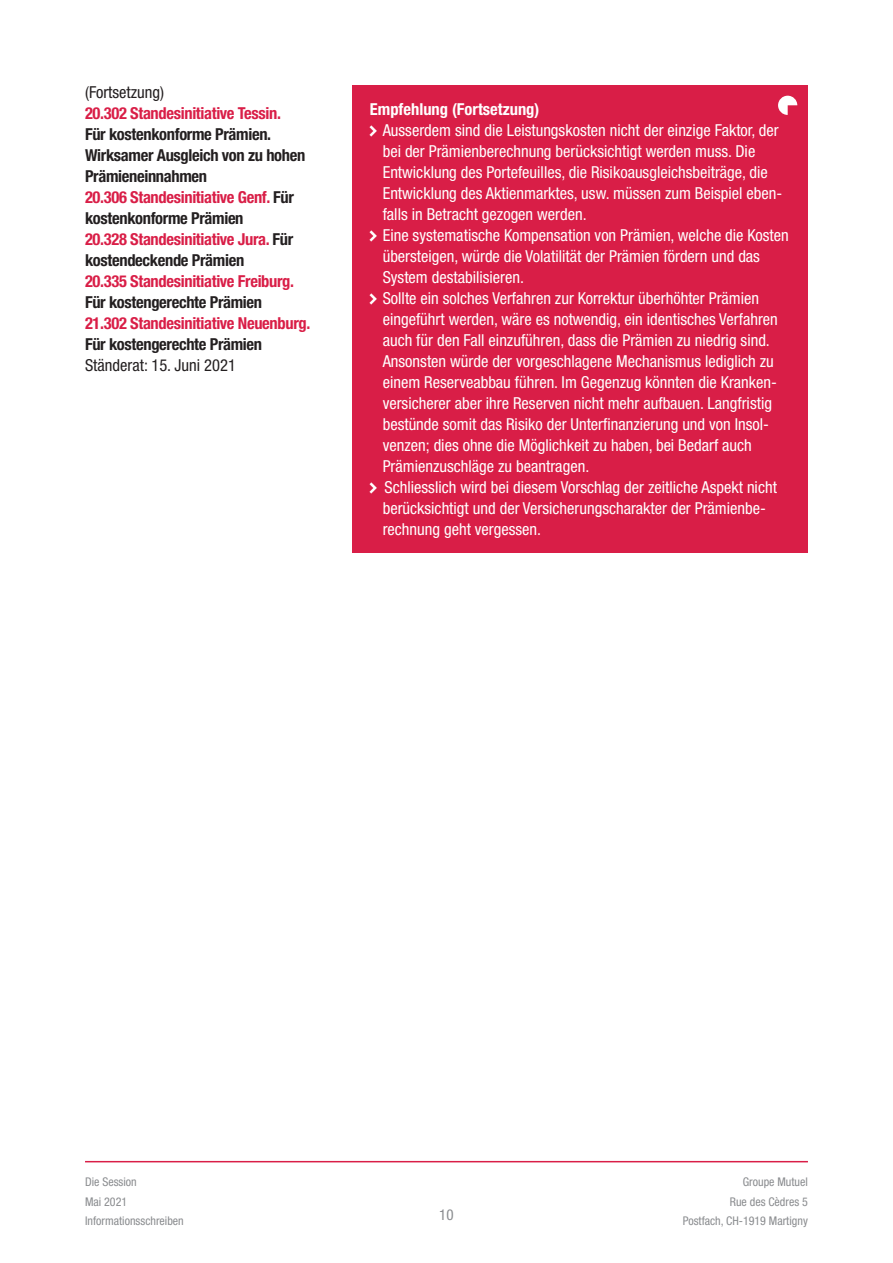
<style>
.page{position:relative;width:893px;height:1263px;background:#fff}
.page>*{position:absolute;margin:0;border:0;box-sizing:border-box;transform-origin:0 0}
.t1{font:condensed 16.5px/21px "Helvetica Neue LT";color:#fff}
.t2{font:700 condensed 16.5px/21px "Helvetica Neue LT";letter-spacing:-.02em;color:#d91e47}
.t3{font:700 condensed 16.5px/21px "Helvetica Neue LT";letter-spacing:-.02em;color:#231f20}
.t4{font:700 condensed 16.5px "Helvetica Neue LT";color:#fff}
.t5{font:condensed 16.5px "Helvetica Neue LT";color:#231f20}
.t6{font:condensed 15px "Helvetica Neue LT";color:#8a8c8f}
.t7{font:condensed 12px/19.5px "Helvetica Neue LT";color:#8a8c8f}
.s1{font-weight:400}
.s2{color:#d91e47}
.s3{color:#231f20}
</style>
<div class="page">
<hr style="left:85px;top:1161px;width:723px;height:1px;background:#d91e47">
<div style="left:353px;top:85px;width:455px;height:467px;background:#d91e47"></div>
<svg style="left:370px;top:125px;width:7px;height:11px"></svg>
<svg style="left:370px;top:230px;width:7px;height:11px"></svg>
<svg style="left:370px;top:293px;width:7px;height:11px"></svg>
<svg style="left:370px;top:482px;width:7px;height:11px"></svg>
<svg style="left:778px;top:96px;width:19px;height:19px"></svg>
<p class="t3" style="left:85px;top:81px;width:222px"><span class="s1">(Fortsetzung)<br></span><span class="s2">20.302 Standesinitiative Tessin.<br></span>Für kostenkonforme Prämien.<br>Wirksamer Ausgleich von zu hohen<br>Prämieneinnahmen</p>
<p class="t2" style="left:85px;top:186px;width:210px">20.306 Standesinitiative Genf. <span class="s3">Für kostenkonforme Prämien</span></p>
<p class="t2" style="left:85px;top:228px;width:210px">20.328 Standesinitiative Jura. <span class="s3">Für kostendeckende Prämien</span></p>
<p class="t2" style="left:85px;top:270px;width:211px">20.335 Standesinitiative Freiburg.<br><span class="s3">Für kostengerechte Prämien</span></p>
<p class="t2" style="left:85px;top:312px;width:227px">21.302 Standesinitiative Neuenburg.<br><span class="s3">Für kostengerechte Prämien</span></p>
<p class="t5" style="left:85px;top:356px;width:152px">Ständerat: 15. Juni 2021</p>
<p class="t4" style="left:370px;top:99px;width:171px">Empfehlung (Fortsetzung)</p>
<p class="t1" style="left:383px;top:120px;width:401px">Ausserdem sind die Leistungskosten nicht der einzige Faktor, der bei der Prämienberechnung berücksichtigt werden muss. Die Entwicklung des Portefeuilles, die Risikoausgleichsbeiträge, die Entwicklung des Aktienmarktes, usw. müssen zum Beispiel eben&shy;falls in Betracht gezogen werden.</p>
<p class="t1" style="left:383px;top:225px;width:408px">Eine systematische Kompensation von Prämien, welche die Kosten übersteigen, würde die Volatilität der Prämien fördern und das<br>System destabilisieren.</p>
<p class="t1" style="left:383px;top:288px;width:397px">Sollte ein solches Verfahren zur Korrektur überhöhter Prämien eingeführt werden, wäre es notwendig, ein identisches Verfahren auch für den Fall einzuführen, dass die Prämien zu niedrig sind.<br>Ansonsten würde der vorgeschlagene Mechanismus lediglich zu einem Reserveabbau führen. Im Gegenzug könnten die Kranken&shy;versicherer aber ihre Reserven nicht mehr aufbauen. Langfristig bestünde somit das Risiko der Unterfinanzierung und von Insol&shy;venzen; dies ohne die Möglichkeit zu haben, bei Bedarf auch Prämienzuschläge zu beantragen.</p>
<p class="t1" style="left:383px;top:477px;width:396px">Schliesslich wird bei diesem Vorschlag der zeitliche Aspekt nicht berücksichtigt und der Versicherungscharakter der Prämienbe-</p>
<p class="t1" style="left:383px;top:519px;width:160px">rechnung geht vergessen.</p>
<p class="t7" style="left:85px;top:1172px;width:100px">Die Session<br>Mai 2021<br>Informationsschreiben</p>
<p class="t7" style="left:683px;top:1172px;width:127px;text-align:right">Groupe Mutuel<br>Rue des Cèdres 5<br>Postfach, CH-1919 Martigny</p>
<p class="t6" style="left:439px;top:1206px;width:16px">10</p>
</div>
